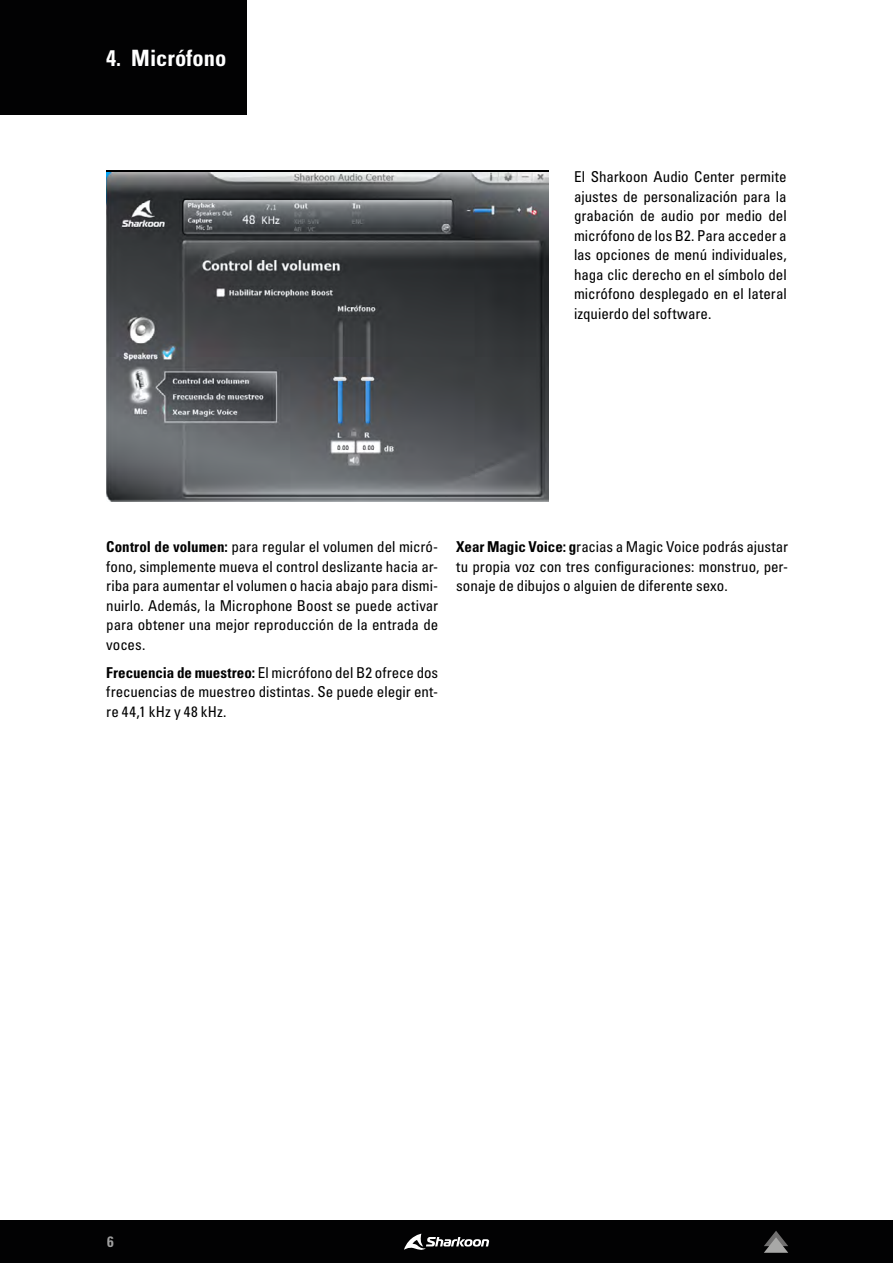
<style>
.page{position:relative;width:893px;height:1263px;background:#fff}
.page>*{position:absolute;margin:0;border:0;box-sizing:border-box;transform-origin:0 0}
.t1{font:22.5px "Univers LTCYR 67 Bold Cond";color:#fff}
.t2{font:condensed 15px/19.5px "Univers LTCYR 57";letter-spacing:-.005em;color:#000;text-align:justify}
.t3{font:15px "Univers LTCYR 67 Bold Cond";color:#e3e3e3}
.s1{font-family:"Univers LTCYR 67 Bold Cond";font-stretch:normal}
</style>
<div class="page">
<div style="left:0;top:1220px;width:893px;height:43px;background:#020203"></div>
<svg style="left:764px;top:1231px;width:24px;height:22px"></svg>
<svg style="left:404px;top:1233px;width:85px;height:17px"></svg>
<img style="left:106px;top:172px;width:443px;height:329px">
<div style="left:0;top:0;width:247px;height:115px;background:#020203"></div>
<h1 class="t1" style="left:106px;top:44px;width:121px">4. Micrófono</h1>
<p class="t2" style="left:574px;top:167px;width:214px">El Sharkoon Audio Center permite ajustes de personalización para la grabación de audio por medio del micrófono de los B2. Para acceder a las opciones de menú individuales, haga clic derecho en el símbolo del micrófono desplegado en el lateral izquierdo del software.</p>
<p class="t2" style="left:106px;top:537px;width:333px"><span class="s1">Control de volumen:</span> para regular el volumen del micró&shy;fono, simplemente mueva el control deslizante hacia ar&shy;riba para aumentar el volumen o hacia abajo para dismi&shy;nuirlo. Además, la Microphone Boost se puede activar para obtener una mejor reproducción de la entrada de voces.</p>
<p class="t2" style="left:106px;top:662px;width:333px"><span class="s1">Frecuencia de muestreo:</span> El micrófono del B2 ofrece dos frecuencias de muestreo distintas. Se puede elegir ent&shy;re 44,1 kHz y 48 kHz.</p>
<p class="t2" style="left:456px;top:537px;width:333px"><span class="s1">Xear Magic Voice: g</span>racias a Magic Voice podrás ajustar tu propia voz con tres configuraciones: monstruo, per&shy;sonaje de dibujos o alguien de diferente sexo.</p>
<p class="t3" style="left:107px;top:1232px;width:8px">6</p>
</div>
